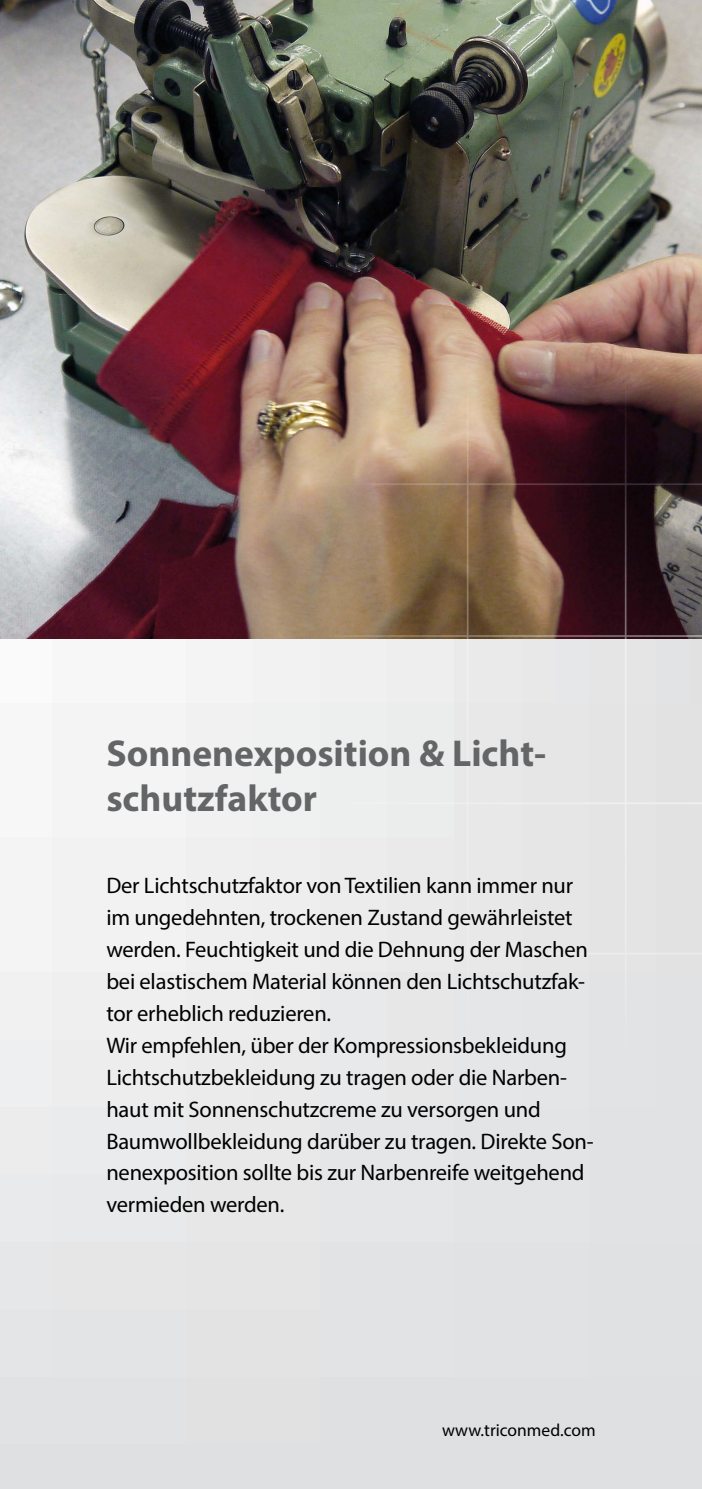
<style>
.page{position:relative;width:702px;height:1489px;background:#fff}
.page>*{position:absolute;margin:0;border:0;box-sizing:border-box;transform-origin:0 0}
.t1{font:700 37.5px/45px "Myriad Pro";color:#646567}
.t2{font:22.5px/32px "Myriad Pro";letter-spacing:-.01em;color:#000}
.t3{font:17.5px "Myriad Pro";color:#000}
</style>
<div class="page">
<div style="left:0;top:0;width:702px;height:1488px;background:linear-gradient(to right,#ededee,#dbdcdd)"></div>
<img style="left:0;top:0;width:702px;height:638px">
<img style="left:267px;top:46px;width:435px;height:1301px">
<h1 class="t1" style="left:106px;top:729px;width:441px">Sonnenexposition &amp; Licht&shy;schutzfaktor</h1>
<p class="t2" style="left:106px;top:869px;width:489px">Der Lichtschutzfaktor von Textilien kann immer nur im ungedehnten, trockenen Zustand gewährleistet werden. Feuchtigkeit und die Dehnung der Maschen bei elastischem Material können den Lichtschutzfak&shy;tor erheblich reduzieren.<br>Wir empfehlen, über der Kompressionsbekleidung Lichtschutzbekleidung zu tragen oder die Narben&shy;haut mit Sonnenschutzcreme zu versorgen und Baumwollbekleidung darüber zu tragen. Direkte Son&shy;nenexposition sollte bis zur Narbenreife weitgehend vermieden werden.</p>
<p class="t3" style="left:442px;top:1418px;width:155px">www.triconmed.com</p>
</div>
